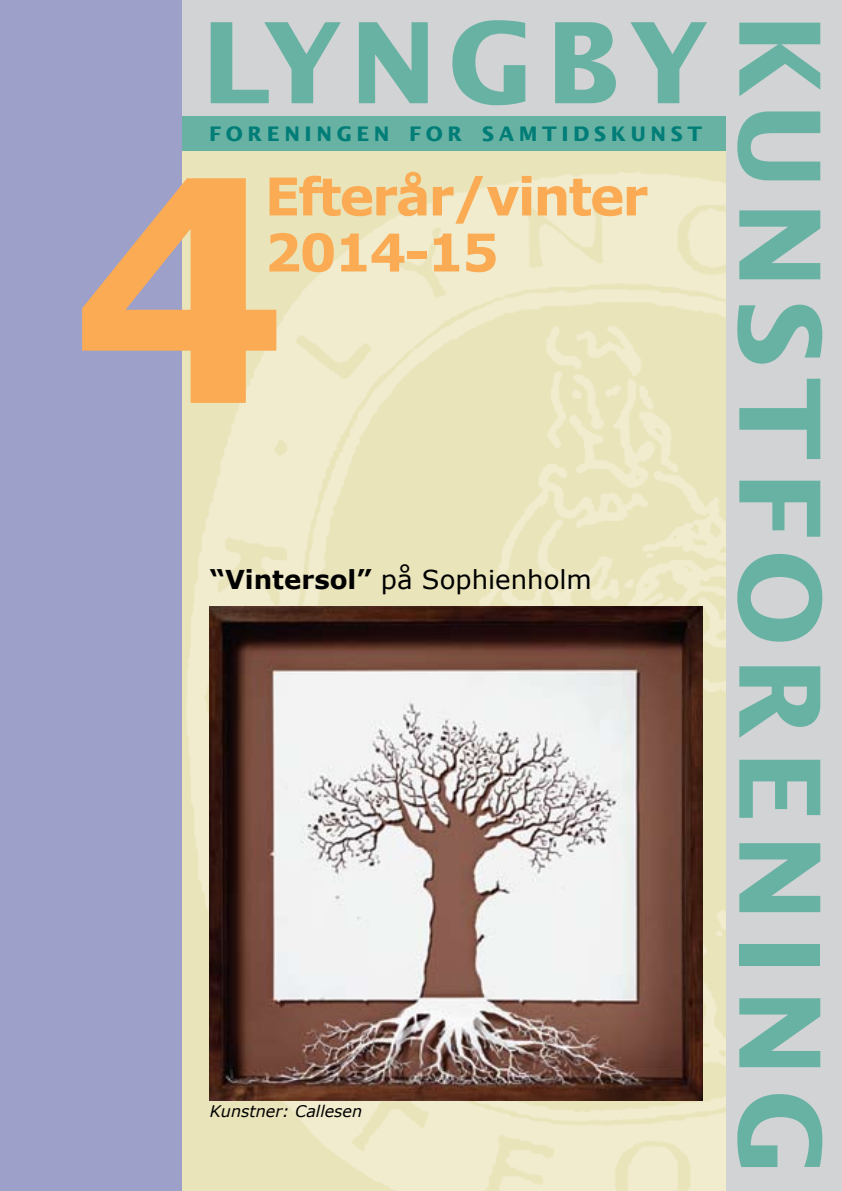
<style>
.page{position:relative;width:842px;height:1191px;background:#fff}
.page>*{position:absolute;margin:0;border:0;box-sizing:border-box;transform-origin:0 0}
.t1{font:700 308px "Verdana";color:#faab53}
.t2{font:700 112px "Lucida Sans";letter-spacing:.1em;color:#68b2a4}
.t3{font:700 52px/56px "Verdana";letter-spacing:-.04em;color:#faab53}
.t4{font:26px "Verdana";color:#000}
.t5{font:700 20px "Lucida Sans";letter-spacing:.23em;color:#007d77}
.t6{font:italic 16px "Verdana";color:#000}
.s1{font-weight:700}
</style>
<div class="page">
<div style="left:134px;top:0;width:708px;height:1191px;background:#d1d3d4"></div>
<img style="left:181px;top:151px;width:545px;height:1040px">
<div style="left:181px;top:116px;width:545px;height:35px;background:#68b2a4"></div>
<div style="left:0;top:0;width:181px;height:1191px;background:#9da0c9"></div>
<img style="left:210px;top:607px;width:492px;height:493px">
<h2 class="t2" style="left:201px;top:-5px;width:510px">LYNGBY</h2>
<h2 class="t2" style="left:847px;top:13px;width:1163px;rotate:90deg">KUNSTFORENING</h2>
<p class="t5" style="left:209px;top:121px;width:494px">FORENINGEN FOR SAMTIDSKUNST</p>
<h3 class="t3" style="left:265px;top:169px;width:385px">Efterår/vinter<br>2014-15</h3>
<h1 class="t1" style="left:70px;top:90px;width:220px">4</h1>
<h3 class="t4" style="left:210px;top:563px;width:384px"><span class="s1">“Vintersol”</span> på Sophienholm</h3>
<p class="t6" style="left:210px;top:1101px;width:154px">Kunstner: Callesen</p>
</div>
